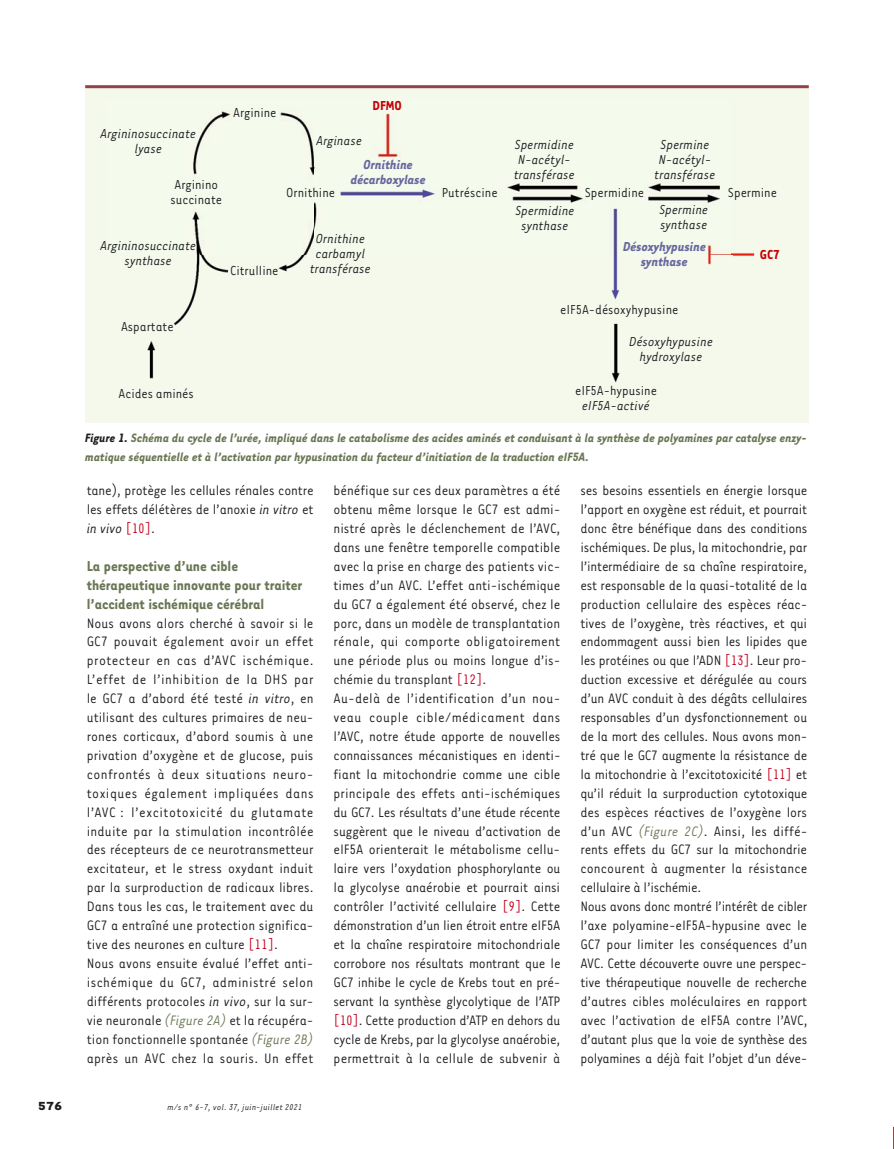
<style>
.page{position:relative;width:894px;height:1149px;background:#fff}
.page>*{position:absolute;margin:0;border:0;box-sizing:border-box;transform-origin:0 0}
.t1{font:700 16.5px/18.9px "Tarzana Narrow";color:#697754}
.t2{font:15.75px/18.9px "Tarzana Narrow";letter-spacing:-.005em;color:#1b1c20}
.t3{font:italic 15px/15px "Tarzana Narrow";color:#1b1c20;text-align:center}
.t4{font:15px/15px "Tarzana Narrow";color:#1b1c20}
.t5{font:italic 700 15px/15px "Tarzana Narrow";color:#68679f;text-align:center}
.t6{font:700 15px "Tarzana Narrow";color:#c50006}
.t7{font:italic 700 13.95px/18.9px "Tarzana Narrow";color:#697754}
.t8{font:700 13.5px "Tarzana Wide";color:#1b1c20}
.t9{font:italic 9.75px "Tarzana Narrow";letter-spacing:.025em;color:#1b1c20}
.s1{color:#1b1c20}
.s2{font-style:italic}
.s3{color:#c4001e}
.s4{font-style:italic;color:#697754}
</style>
<div class="page">
<svg style="left:893px;top:1127px;width:1px;height:21px"></svg>
<div style="left:85px;top:85px;width:723px;height:337px;background:#f5f9ec"></div>
<img style="left:147px;top:111px;width:608px;height:272px">
<hr style="left:85px;top:85px;width:723px;height:3px;background:#95414c">
<p class="t3" style="left:101px;top:127px;width:97px">Argininosuccinate lyase</p>
<p class="t4" style="left:170px;top:177px;width:53px">Arginino succinate</p>
<p class="t4" style="left:233px;top:106px;width:45px">Arginine</p>
<p class="t3" style="left:316px;top:134px;width:47px">Arginase</p>
<p class="t6" style="left:372px;top:99px;width:31px">DFMO</p>
<p class="t4" style="left:286px;top:186px;width:50px">Ornithine</p>
<p class="t5" style="left:350px;top:158px;width:77px">Ornithine décarboxylase</p>
<p class="t3" style="left:101px;top:239px;width:97px">Argininosuccinate synthase</p>
<p class="t4" style="left:230px;top:264px;width:50px">Citrulline</p>
<p class="t3" style="left:310px;top:231px;width:62px">Ornithine carbamyl transférase</p>
<p class="t4" style="left:121px;top:320px;width:54px">Aspartate</p>
<p class="t3" style="left:514px;top:137px;width:62px;text-align:left">Spermidine<br>N-acétyl&shy;transférase</p>
<p class="t3" style="left:654px;top:137px;width:62px">Spermine<br>N-acétyl&shy;transférase</p>
<p class="t4" style="left:441px;top:186px;width:57px">Putréscine</p>
<p class="t4" style="left:584px;top:186px;width:61px">Spermidine</p>
<p class="t4" style="left:727px;top:185px;width:50px">Spermine</p>
<p class="t3" style="left:515px;top:204px;width:61px">Spermidine synthase</p>
<p class="t3" style="left:659px;top:203px;width:50px;text-align:left">Spermine synthase</p>
<p class="t5" style="left:622px;top:240px;width:85px">Désoxyhypusine synthase</p>
<p class="t4" style="left:560px;top:303px;width:120px">eIF5A-désoxyhypusine</p>
<p class="t3" style="left:629px;top:335px;width:85px">Désoxyhypusine hydroxylase</p>
<p class="t6" style="left:759px;top:248px;width:21px">GC7</p>
<p class="t4" style="left:575px;top:384px;width:83px">eIF5A-hypusine</p>
<p class="t3" style="left:582px;top:399px;width:69px">eIF5A-activé</p>
<p class="t4" style="left:118px;top:386px;width:77px">Acides aminés</p>
<p class="t7" style="left:85px;top:429px;width:723px"><span class="s1">Figure 1.</span> Schéma du cycle de l’urée, impliqué dans le catabolisme des acides aminés et conduisant à la synthèse de polyamines par catalyse enzy&shy;matique séquentielle et à l’activation par hypusination du facteur d’initiation de la traduction eIF5A.</p>
<p class="t2" style="left:87px;top:482px;width:228px;text-align:justify">tane), protège les cellules rénales contre les effets délétères de l’anoxie <span class="s2">in vitro</span> et <span class="s2">in vivo</span> <span class="s3">[10]</span>.</p>
<p class="t1" style="left:87px;top:557px;width:217px">La perspective d’une cible thérapeutique innovante pour traiter l’accident ischémique cérébral</p>
<p class="t2" style="left:87px;top:614px;width:228px">Nous avons alors cherché à savoir si le GC7 pouvait également avoir un effet protecteur en cas d’AVC ischémique.<br>L’effet de l’inhibition de la DHS par le GC7 a d’abord été testé <span class="s2">in vitro</span>, en utilisant des cultures primaires de neu&shy;rones corticaux, d’abord soumis à une privation d’oxygène et de glucose, puis confrontés à deux situations neuro&shy;toxiques également impliquées dans l’AVC : l’excitotoxicité du glutamate induite par la stimulation incontrôlée des récepteurs de ce neurotransmetteur excitateur, et le stress oxydant induit par la surproduction de radicaux libres.<br>Dans tous les cas, le traitement avec du GC7 a entraîné une protection significa&shy;tive des neurones en culture <span class="s3">[11]</span>.<br>Nous avons ensuite évalué l’effet anti&shy;ischémique du GC7, administré selon différents protocoles <span class="s2">in vivo</span>, sur la sur&shy;vie neuronale <span class="s4">(Figure 2A)</span> et la récupéra&shy;tion fonctionnelle spontanée <span class="s4">(Figure 2B) </span>après un AVC chez la souris. Un effet</p>
<p class="t8" style="left:38px;top:1100px;width:26px">576</p>
<p class="t9" style="left:167px;top:1102px;width:136px">m/s n° 6-7, vol. 37, juin-juillet 2021</p>
<p class="t2" style="left:333px;top:482px;width:228px">bénéfique sur ces deux paramètres a été obtenu même lorsque le GC7 est admi&shy;nistré après le déclenchement de l’AVC, dans une fenêtre temporelle compatible avec la prise en charge des patients vic&shy;times d’un AVC. L’effet anti-ischémique du GC7 a également été observé, chez le porc, dans un modèle de transplantation rénale, qui comporte obligatoirement une période plus ou moins longue d’is&shy;chémie du transplant <span class="s3">[12]</span>.<br>Au-delà de l’identification d’un nou&shy;veau couple cible/médicament dans l’AVC, notre étude apporte de nouvelles connaissances mécanistiques en identi&shy;fiant la mitochondrie comme une cible principale des effets anti-ischémiques du GC7. Les résultats d’une étude récente suggèrent que le niveau d’activation de eIF5A orienterait le métabolisme cellu&shy;laire vers l’oxydation phosphorylante ou la glycolyse anaérobie et pourrait ainsi contrôler l’activité cellulaire <span class="s3">[9]</span>. Cette démonstration d’un lien étroit entre eIF5A et la chaîne respiratoire mitochondriale corrobore nos résultats montrant que le GC7 inhibe le cycle de Krebs tout en pré&shy;servant la synthèse glycolytique de l’ATP <span class="s3">[10]</span>. Cette production d’ATP en dehors du cycle de Krebs, par la glycolyse anaérobie, permettrait à la cellule de subvenir à</p>
<p class="t2" style="left:580px;top:482px;width:228px">ses besoins essentiels en énergie lorsque l’apport en oxygène est réduit, et pourrait donc être bénéfique dans des conditions ischémiques. De plus, la mitochondrie, par l’intermédiaire de sa chaîne respiratoire, est responsable de la quasi-totalité de la production cellulaire des espèces réac&shy;tives de l’oxygène, très réactives, et qui endommagent aussi bien les lipides que les protéines ou que l’ADN <span class="s3">[13]</span>. Leur pro&shy;duction excessive et dérégulée au cours d’un AVC conduit à des dégâts cellulaires responsables d’un dysfonctionnement ou de la mort des cellules. Nous avons mon&shy;tré que le GC7 augmente la résistance de la mitochondrie à l’excitotoxicité <span class="s3">[11]</span> et qu’il réduit la surproduction cytotoxique des espèces réactives de l’oxygène lors d’un AVC <span class="s4">(Figure 2C)</span>. Ainsi, les diffé&shy;rents effets du GC7 sur la mitochondrie concourent à augmenter la résistance cellulaire à l’ischémie.<br>Nous avons donc montré l’intérêt de cibler l’axe polyamine-eIF5A-hypusine avec le GC7 pour limiter les conséquences d’un AVC. Cette découverte ouvre une perspec&shy;tive thérapeutique nouvelle de recherche d’autres cibles moléculaires en rapport avec l’activation de eIF5A contre l’AVC, d’autant plus que la voie de synthèse des polyamines a déjà fait l’objet d’un déve-</p>
</div>
